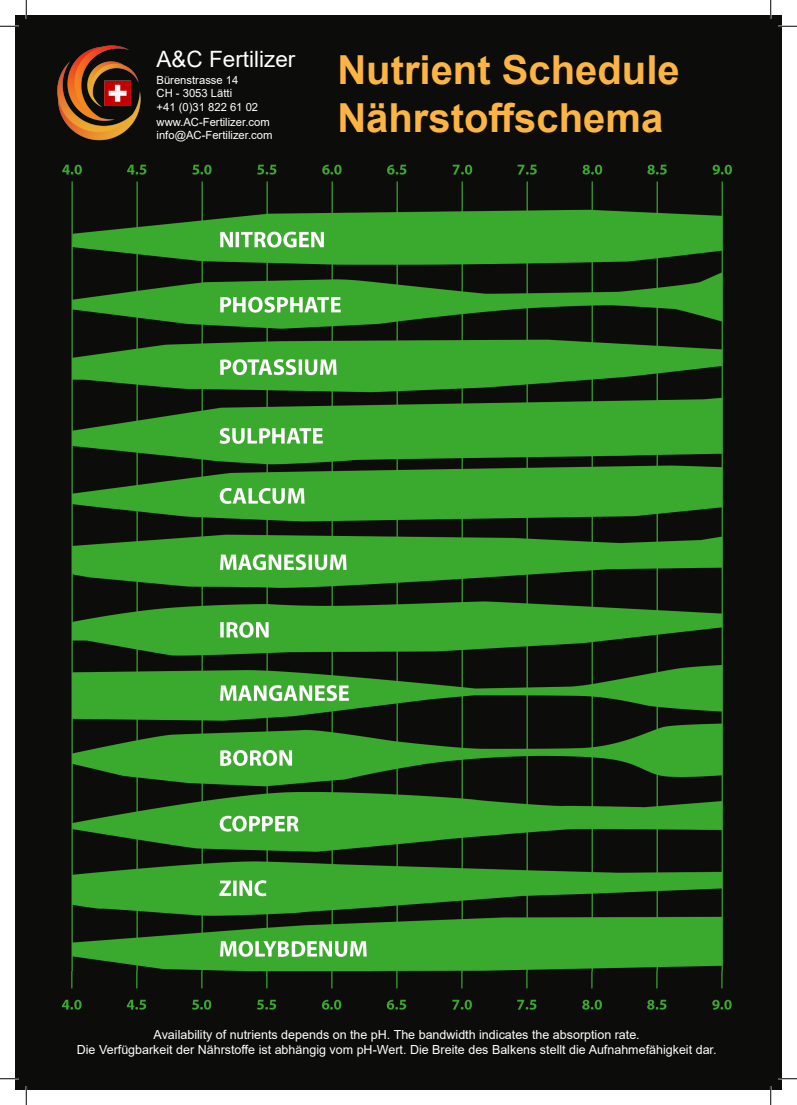
<style>
.page{position:relative;width:797px;height:1105px;background:#fff}
.page>*{position:absolute;margin:0;border:0;box-sizing:border-box;transform-origin:0 0}
.t1{font:700 40px/48px "Arial";color:#fcb542}
.t2{font:22.5px "Arial";color:#fff}
.t3{font:12.5px "Arial";color:#fff}
.t4{font:11.25px "Arial";color:#fff}
</style>
<div class="page">
<img style="left:16px;top:16px;width:765px;height:1073px">
<img style="left:39px;top:28px;width:275px;height:138px">
<svg style="left:0;top:25px;width:19px;height:2px"></svg>
<svg style="left:778px;top:25px;width:19px;height:2px"></svg>
<svg style="left:0;top:1078px;width:19px;height:1px"></svg>
<svg style="left:778px;top:1078px;width:19px;height:1px"></svg>
<svg style="left:25px;top:0;width:2px;height:19px"></svg>
<svg style="left:25px;top:1086px;width:2px;height:19px"></svg>
<svg style="left:770px;top:0;width:1px;height:19px"></svg>
<svg style="left:770px;top:1086px;width:1px;height:19px"></svg>
<p class="t2" style="left:156px;top:44px;width:140px">A&amp;C Fertilizer</p>
<p class="t4" style="left:156px;top:72px;width:83px">Bürenstrasse 14</p>
<p class="t4" style="left:156px;top:85px;width:77px">CH - 3053 Lätti</p>
<p class="t4" style="left:156px;top:99px;width:103px">+41 (0)31 822 61 02</p>
<p class="t4" style="left:156px;top:114px;width:115px">www.AC-Fertilizer.com</p>
<p class="t4" style="left:156px;top:127px;width:117px">info@AC-Fertilizer.com</p>
<p class="t1" style="left:337px;top:46px;width:344px">Nutrient Schedule<br>Nährstoffschema</p>
<p class="t3" style="left:154px;top:1026px;width:487px">Availability of nutrients depends on the pH. The bandwidth indicates the absorption rate.</p>
<p class="t3" style="left:77px;top:1041px;width:641px">Die Verfügbarkeit der Nährstoffe ist abhängig vom pH-Wert. Die Breite des Balkens stellt die Aufnahmefähigkeit dar.</p>
</div>
